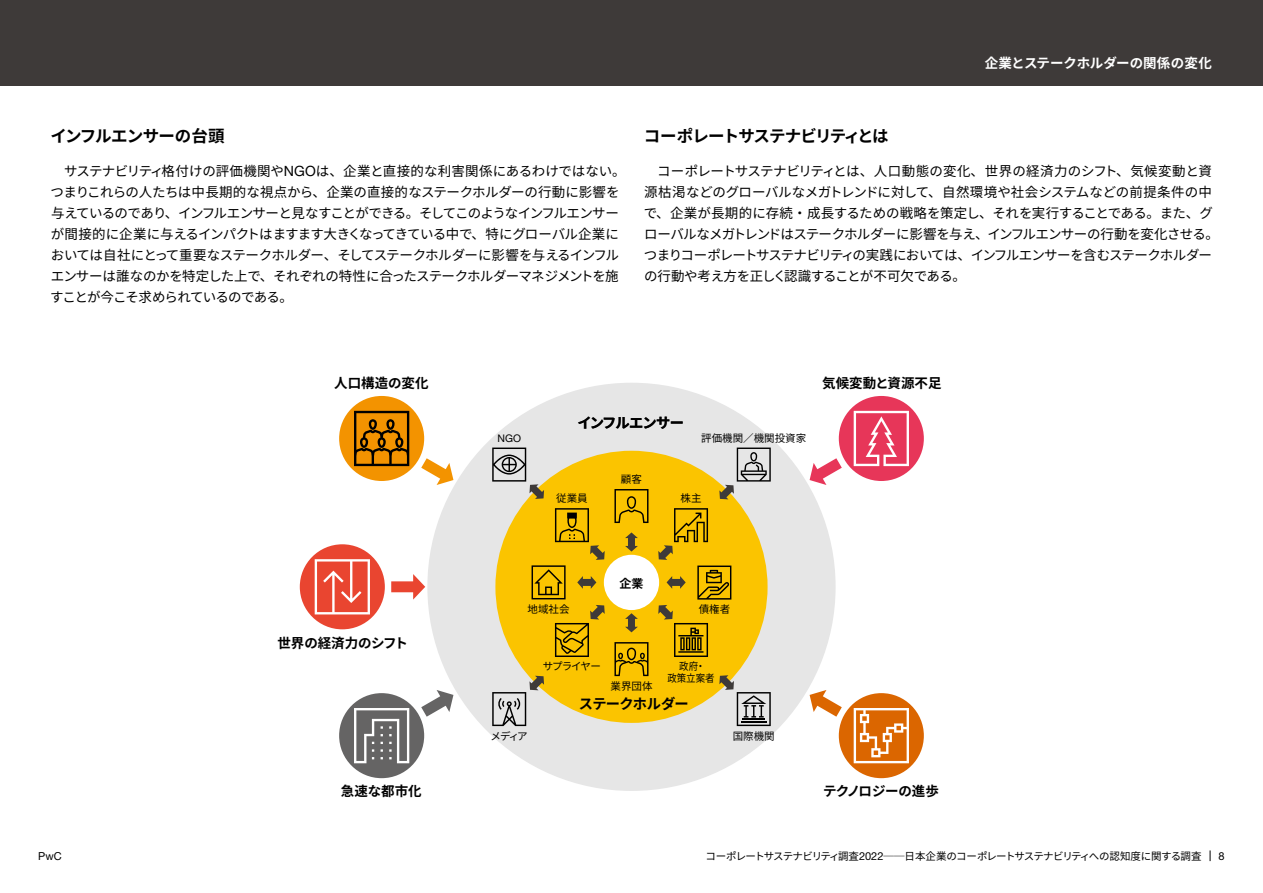
<style>
.page{position:relative;width:1263px;height:893px;background:#fff}
.page>*{position:absolute;margin:0;border:0;box-sizing:border-box;transform-origin:0 0}
.t1{font:700 16.5px "Noto Sans CJ Kjp";letter-spacing:-.055em;color:#000}
.t2{font:700 14.25px "Noto Sans CJ Kjp";letter-spacing:-.05em;color:#000}
.t3{font:13.5px/21px "Noto Sans CJ Kjp";letter-spacing:-.035em;color:#000}
.t4{font:700 13.5px "Noto Sans CJ Kjp";color:#000}
.t5{font:700 13.5px "Noto Sans CJ Kjp";letter-spacing:-.005em;color:#fff}
.t6{font:700 13.5px "Noto Sans CJ Kjp";letter-spacing:-.025em;color:#000}
.t7{font:700 12px "Gothic MB101 Pro De";color:#000}
.t8{font:10.95px "Helvetica Neue LT Std";color:#000}
.t9{font:10.5px "Noto Sans CJ Kjp";letter-spacing:-.07em;color:#000}
.t10{font:10.5px "Noto Sans CJ Kjp";letter-spacing:-.01em;color:#000}
.t11{font:10.5px "Noto Sans CJ Kjp";letter-spacing:-.01em;color:#000;scale:.9 1}
.t12{font:10.5px "Helvetica Neue";color:#000}
.s1{font-family:"Helvetica Neue LT Std";font-size:14.1px}
.s2{font-family:"Helvetica Neue LT Std";font-size:10.95px}
</style>
<div class="page">
<div style="left:0;top:0;width:1263px;height:85px;background:#3e3a39"></div>
<div style="left:427px;top:383px;width:409px;height:408px;background:#e6e6e6;border-radius:50%"></div>
<div style="left:495px;top:451px;width:272px;height:272px;background:#fbc400;border-radius:50%"></div>
<svg style="left:625px;top:532px;width:13px;height:20px"></svg>
<div style="left:604px;top:555px;width:55px;height:55px;background:#fff;border-radius:50%"></div>
<svg style="left:625px;top:613px;width:13px;height:19px"></svg>
<svg style="left:421px;top:458px;width:32px;height:27px"></svg>
<svg style="left:391px;top:574px;width:34px;height:26px"></svg>
<svg style="left:421px;top:690px;width:32px;height:27px"></svg>
<svg style="left:810px;top:458px;width:32px;height:27px"></svg>
<svg style="left:810px;top:690px;width:32px;height:27px"></svg>
<svg style="left:614px;top:489px;width:34px;height:34px"></svg>
<svg style="left:614px;top:642px;width:34px;height:34px"></svg>
<svg style="left:719px;top:675px;width:52px;height:51px"></svg>
<svg style="left:555px;top:605px;width:50px;height:52px"></svg>
<svg style="left:531px;top:508px;width:74px;height:91px"></svg>
<svg style="left:719px;top:448px;width:52px;height:51px"></svg>
<svg style="left:658px;top:508px;width:50px;height:52px"></svg>
<svg style="left:658px;top:566px;width:73px;height:91px"></svg>
<svg style="left:492px;top:448px;width:52px;height:51px"></svg>
<svg style="left:492px;top:676px;width:52px;height:50px"></svg>
<div style="left:339px;top:396px;width:85px;height:85px;background:#f39300;border-radius:50%"></div>
<svg style="left:354px;top:411px;width:55px;height:55px"></svg>
<div style="left:300px;top:544px;width:85px;height:85px;background:#e94530;border-radius:50%"></div>
<svg style="left:315px;top:559px;width:55px;height:55px"></svg>
<div style="left:339px;top:693px;width:85px;height:85px;background:#656464;border-radius:50%"></div>
<svg style="left:354px;top:708px;width:55px;height:55px"></svg>
<div style="left:839px;top:396px;width:85px;height:85px;background:#e73659;border-radius:50%"></div>
<svg style="left:854px;top:411px;width:55px;height:55px"></svg>
<div style="left:839px;top:693px;width:85px;height:85px;background:#db6600;border-radius:50%"></div>
<svg style="left:854px;top:708px;width:55px;height:55px"></svg>
<p class="t1" style="left:51px;top:127px;width:175px">インフルエンサーの台頭</p>
<p class="t3" style="left:50px;top:161px;width:577px;text-indent:14px">サステナビリティ格付けの評価機関や<span class="s1">NGO</span>は、企業と直接的な利害関係にあるわけではない。つまりこれらの人たちは中長期的な視点から、企業の直接的なステークホルダーの行動に影響を与えているのであり、インフルエンサーと見なすことができる。そしてこのようなインフルエンサーが間接的に企業に与えるインパクトはますます大きくなってきている中で、特にグローバル企業においては自社にとって重要なステークホルダー、そしてステークホルダーに影響を与えるインフルエンサーは誰なのかを特定した上で、それぞれの特性に合ったステークホルダーマネジメントを施すことが今こそ求められているのである。</p>
<p class="t5" style="left:985px;top:55px;width:229px">企業とステークホルダーの関係の変化</p>
<p class="t1" style="left:644px;top:127px;width:246px">コーポレートサステナビリティとは</p>
<p class="t3" style="left:644px;top:161px;width:577px;text-indent:13px">コーポレートサステナビリティとは、人口動態の変化、世界の経済力のシフト、気候変動と資源枯渇などのグローバルなメガトレンドに対して、自然環境や社会システムなどの前提条件の中で、企業が長期的に存続・成長するための戦略を策定し、それを実行することである。また、グローバルなメガトレンドはステークホルダーに影響を与え、インフルエンサーの行動を変化させる。つまりコーポレートサステナビリティの実践においては、インフルエンサーを含むステークホルダーの行動や考え方を正しく認識することが不可欠である。</p>
<p class="t4" style="left:334px;top:376px;width:96px">人口構造の変化</p>
<p class="t4" style="left:822px;top:376px;width:121px">気候変動と資源不足</p>
<p class="t12" style="left:497px;top:432px;width:25px">NGO</p>
<p class="t2" style="left:577px;top:415px;width:108px">インフルエンサー</p>
<p class="t10" style="left:621px;top:473px;width:22px">顧客</p>
<p class="t10" style="left:701px;top:432px;width:106px">評価機関／機関投資家</p>
<p class="t10" style="left:556px;top:492px;width:33px">従業員</p>
<p class="t7" style="left:619px;top:573px;width:25px">企業</p>
<p class="t10" style="left:680px;top:492px;width:22px">株主</p>
<p class="t8" style="left:38px;top:849px;width:25px">PwC</p>
<p class="t4" style="left:277px;top:635px;width:132px">世界の経済力のシフト</p>
<p class="t4" style="left:341px;top:784px;width:82px">急速な都市化</p>
<p class="t10" style="left:528px;top:603px;width:43px">地域社会</p>
<p class="t10" style="left:699px;top:603px;width:33px">債権者</p>
<p class="t10" style="left:543px;top:661px;width:60px">サプライヤー</p>
<p class="t10" style="left:610px;top:680px;width:43px">業界団体</p>
<p class="t11" style="left:679px;top:661px;width:23px">政府</p>
<p class="t11" style="left:696px;top:661px;width:12px">・</p>
<p class="t11" style="left:667px;top:673px;width:54px">政策立案者</p>
<p class="t10" style="left:490px;top:730px;width:39px">メディア</p>
<p class="t2" style="left:579px;top:696px;width:111px">ステークホルダー</p>
<p class="t10" style="left:733px;top:730px;width:43px">国際機関</p>
<p class="t6" style="left:823px;top:784px;width:117px">テクノロジーの進歩</p>
<p class="t9" style="left:705px;top:850px;width:498px">コーポレートサステナビリティ調査<span class="s2">2022</span>｜｜日本企業のコーポレートサステナビリティへの認知度に関する調査</p>
<p class="t8" style="left:1218px;top:849px;width:8px">8</p>
</div>
